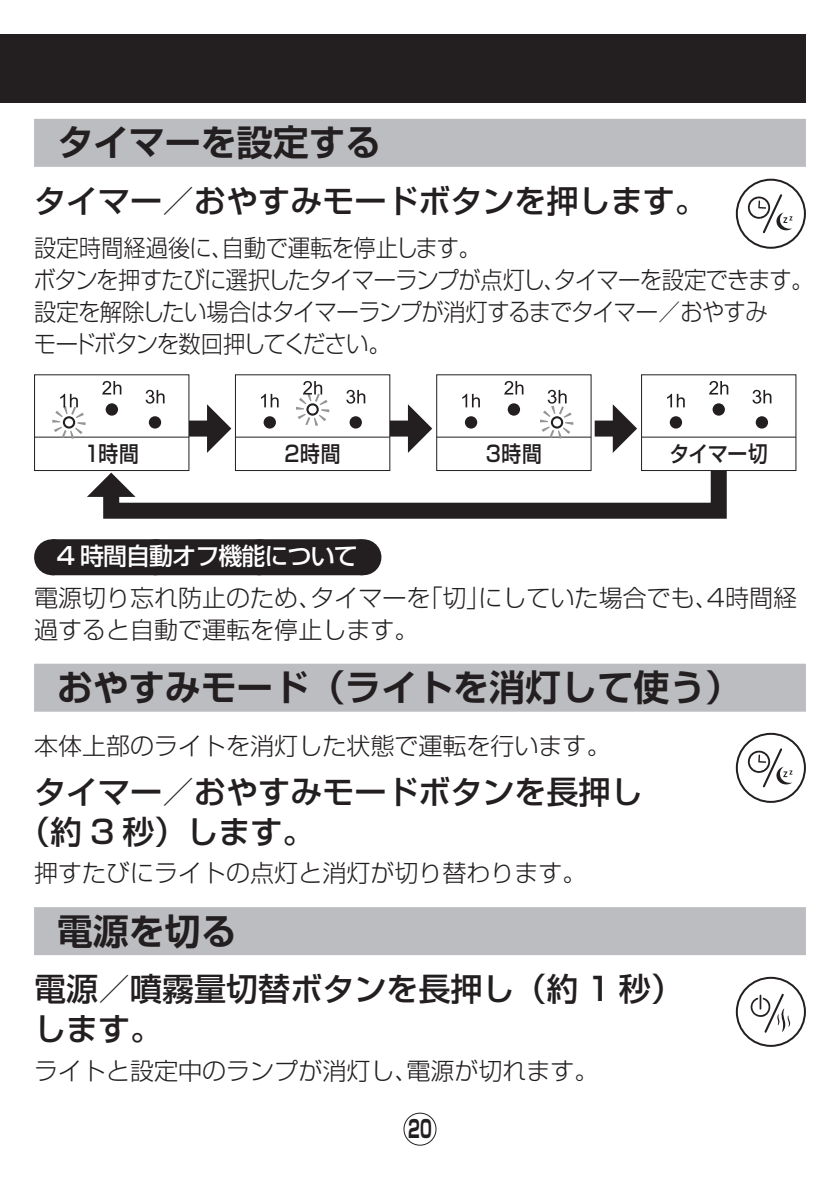
<style>
.page{position:relative;width:840px;height:1191px;background:#fff}
.page>*{position:absolute;margin:0;border:0;box-sizing:border-box;transform-origin:0 0}
.t1{font:700 36px "Shin Go Pro De";color:#231f20}
.t2{font:500 32px/40px "Shin Go Pro";color:#231f20}
.t3{font:300 24px/32px "Shin Go Pro";color:#231f20}
.t4{font:300 24px/32px "Shin Go Pro";letter-spacing:-.035em;color:#231f20;scale:.93 1}
.t5{font:500 24px "Shin Go Pro";letter-spacing:-.04em;color:#fff}
.t6{font:700 24px "Shin Go Pro";color:#231f20;scale:.6 1}
.t7{font:500 22px "Shin Go Pro";letter-spacing:.03em;color:#231f20;scale:.9 1}
</style>
<div class="page">
<div style="left:403px;top:1112px;width:33px;height:33px;border:1px solid #231f20;border-radius:50%"></div>
<div style="left:0;top:34px;width:805px;height:68px;background:#231f20"></div>
<div style="left:34px;top:119px;width:771px;height:48px;background:#bcbdc0"></div>
<div style="left:52px;top:539px;width:310px;height:36px;background:#231f20"></div>
<svg style="left:155px;top:539px;width:155px;height:1px"></svg>
<hr style="left:362px;top:539px;width:1px;height:36px;background:#231f20">
<div style="left:34px;top:663px;width:771px;height:48px;background:#bcbdc0"></div>
<div style="left:34px;top:907px;width:771px;height:48px;background:#bcbdc0"></div>
<div style="left:735px;top:179px;width:70px;height:70px;border:2px solid #231f20;border-radius:50%"></div>
<svg style="left:747px;top:194px;width:45px;height:39px"></svg>
<svg style="left:103px;top:454px;width:624px;height:65px"></svg>
<svg style="left:87px;top:472px;width:48px;height:25px"></svg>
<div style="left:189px;top:420px;width:21px;height:16px;background:#231f20"></div>
<svg style="left:207px;top:404px;width:24px;height:49px"></svg>
<div style="left:35px;top:375px;width:154px;height:95px;background:#fff"></div>
<div style="left:34px;top:374px;width:155px;height:97px;border:1px solid #231f20"></div>
<hr style="left:35px;top:436px;width:154px;height:2px;background:#231f20">
<div style="left:235px;top:375px;width:154px;height:95px;background:#fff"></div>
<div style="left:235px;top:374px;width:155px;height:97px;border:1px solid #231f20"></div>
<hr style="left:235px;top:436px;width:154px;height:2px;background:#231f20">
<div style="left:389px;top:420px;width:22px;height:16px;background:#231f20"></div>
<svg style="left:407px;top:404px;width:25px;height:49px"></svg>
<div style="left:436px;top:375px;width:154px;height:95px;background:#fff"></div>
<div style="left:436px;top:374px;width:155px;height:97px;border:1px solid #231f20"></div>
<hr style="left:436px;top:436px;width:154px;height:2px;background:#231f20">
<div style="left:52px;top:406px;width:34px;height:33px;border:8px dashed #939598;border-radius:50%"></div>
<div style="left:296px;top:393px;width:33px;height:33px;border:8px dashed #939598;border-radius:50%"></div>
<div style="left:539px;top:405px;width:34px;height:34px;border:8px dashed #939598;border-radius:50%"></div>
<svg style="left:63px;top:416px;width:12px;height:12px"></svg>
<div style="left:106px;top:403px;width:12px;height:13px;background:#231f20;border-radius:50%"></div>
<div style="left:149px;top:416px;width:12px;height:12px;background:#231f20;border-radius:50%"></div>
<svg style="left:60px;top:394px;width:18px;height:13px"></svg>
<svg style="left:102px;top:381px;width:19px;height:13px"></svg>
<svg style="left:145px;top:390px;width:19px;height:14px"></svg>
<div style="left:263px;top:416px;width:13px;height:12px;background:#231f20;border-radius:50%"></div>
<svg style="left:306px;top:403px;width:12px;height:13px"></svg>
<div style="left:349px;top:416px;width:13px;height:12px;background:#231f20;border-radius:50%"></div>
<svg style="left:261px;top:394px;width:17px;height:13px"></svg>
<svg style="left:303px;top:381px;width:19px;height:13px"></svg>
<svg style="left:346px;top:390px;width:19px;height:14px"></svg>
<div style="left:464px;top:416px;width:13px;height:12px;background:#231f20;border-radius:50%"></div>
<div style="left:507px;top:403px;width:12px;height:13px;background:#231f20;border-radius:50%"></div>
<svg style="left:550px;top:416px;width:13px;height:12px"></svg>
<svg style="left:462px;top:394px;width:17px;height:13px"></svg>
<svg style="left:504px;top:381px;width:19px;height:13px"></svg>
<svg style="left:547px;top:390px;width:19px;height:14px"></svg>
<div style="left:594px;top:420px;width:21px;height:16px;background:#231f20"></div>
<svg style="left:612px;top:404px;width:24px;height:49px"></svg>
<div style="left:641px;top:375px;width:154px;height:95px;background:#fff"></div>
<div style="left:640px;top:374px;width:156px;height:97px;border:1px solid #231f20"></div>
<hr style="left:641px;top:436px;width:154px;height:2px;background:#231f20">
<div style="left:669px;top:416px;width:12px;height:12px;background:#231f20;border-radius:50%"></div>
<div style="left:712px;top:403px;width:12px;height:13px;background:#231f20;border-radius:50%"></div>
<div style="left:755px;top:416px;width:12px;height:12px;background:#231f20;border-radius:50%"></div>
<svg style="left:667px;top:394px;width:17px;height:13px"></svg>
<svg style="left:709px;top:381px;width:19px;height:13px"></svg>
<svg style="left:752px;top:390px;width:19px;height:14px"></svg>
<div style="left:735px;top:733px;width:70px;height:70px;border:2px solid #231f20;border-radius:50%"></div>
<svg style="left:747px;top:748px;width:45px;height:39px"></svg>
<svg style="left:750px;top:993px;width:39px;height:39px"></svg>
<div style="left:735px;top:976px;width:70px;height:70px;border:2px solid #231f20;border-radius:50%"></div>
<h1 class="t1" style="left:57px;top:113px;width:326px">タイマーを設定する</h1>
<h2 class="t2" style="left:34px;top:177px;width:674px">タイマー／おやすみモードボタンを押します。</h2>
<p class="t4" style="left:33px;top:229px;width:839px">設定時間経過後に、自動で運転を停止します。<br>ボタンを押すたびに選択したタイマーランプが点灯し、タイマーを設定できます。設定を解除したい場合はタイマーランプが消灯するまでタイマー／おやすみ<br>モードボタンを数回押してください。</p>
<p class="t7" style="left:85px;top:435px;width:62px">1時間</p>
<p class="t7" style="left:284px;top:435px;width:64px">2時間</p>
<p class="t7" style="left:485px;top:435px;width:64px">3時間</p>
<p class="t7" style="left:669px;top:435px;width:111px">タイマー切</p>
<p class="t5" style="left:57px;top:536px;width:302px">4 時間自動オフ機能について</p>
<p class="t3" style="left:34px;top:578px;width:764px">電源切り忘れ防止のため、タイマーを「切」にしていた場合でも、4時間経過すると自動で運転を停止します。</p>
<h1 class="t1" style="left:57px;top:658px;width:686px">おやすみモード（ライトを消灯して使う）</h1>
<p class="t3" style="left:34px;top:726px;width:578px">本体上部のライトを消灯した状態で運転を行います。</p>
<h2 class="t2" style="left:18px;top:767px;width:626px;text-indent:16px">タイマー／おやすみモードボタンを長押し（約 3 秒）します。</h2>
<p class="t3" style="left:34px;top:854px;width:554px">押すたびにライトの点灯と消灯が切り替わります。</p>
<h1 class="t1" style="left:57px;top:901px;width:181px">電源を切る</h1>
<h2 class="t2" style="left:34px;top:965px;width:650px">電源／噴霧量切替ボタンを長押し（約 1 秒）します。</h2>
<p class="t3" style="left:34px;top:1052px;width:566px">ライトと設定中のランプが消灯し、電源が切れます。</p>
<p class="t6" style="left:408px;top:1110px;width:41px">20</p>
</div>
